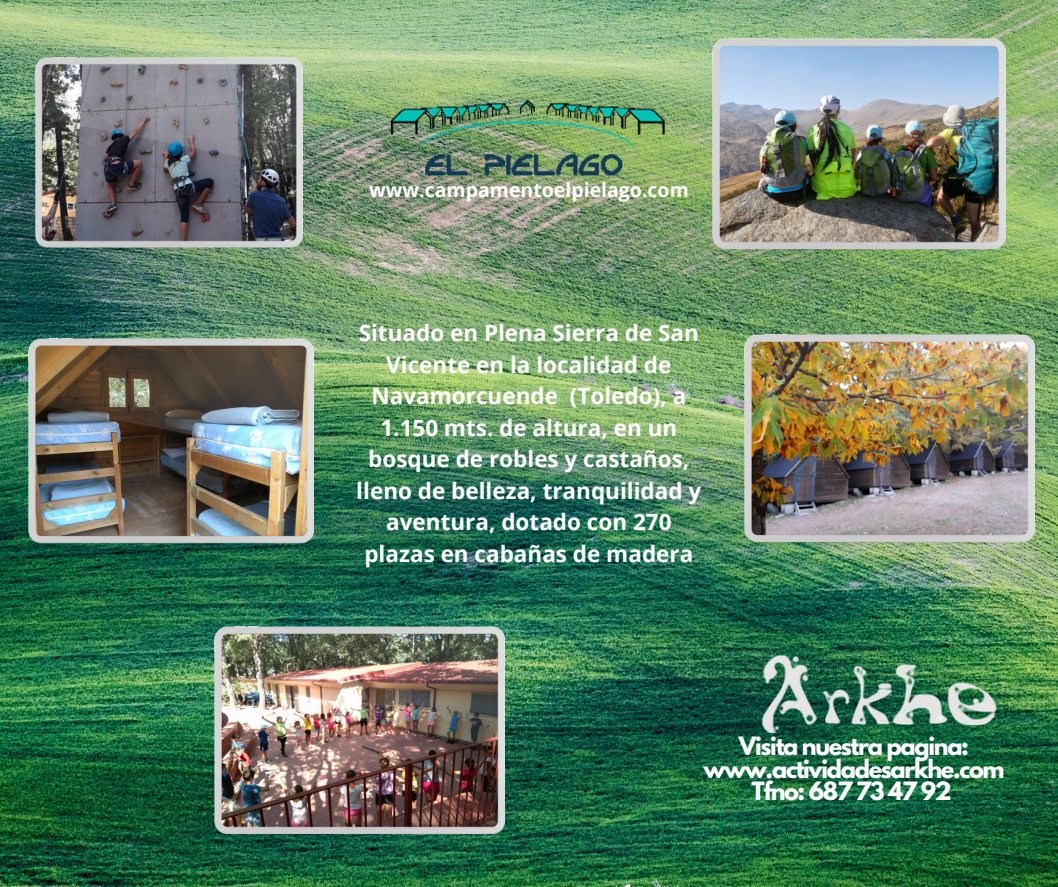
<style>
.page{position:relative;width:1058px;height:887px;background:#fff}
.page>*{position:absolute;margin:0;border:0;box-sizing:border-box;transform-origin:0 0}
.t1{font:700 22.5px/31.5px "Open Sans";color:#fff;text-align:center}
.t2{font:700 22.35px/22.4px "League Spartan";letter-spacing:-.06em;color:#fff;text-align:center}
.t3{font:700 19.5px "Open Sans";color:#fff}
</style>
<div class="page">
<img style="left:0;top:0;width:1058px;height:886px">
<img style="left:744px;top:334px;width:290px;height:211px">
<img style="left:36px;top:57px;width:267px;height:192px">
<img style="left:28px;top:338px;width:286px;height:207px">
<img style="left:712px;top:39px;width:293px;height:212px">
<img style="left:365px;top:89px;width:320px;height:105px">
<img style="left:214px;top:626px;width:290px;height:210px">
<img style="left:760px;top:646px;width:237px;height:86px">
<p class="t3" style="left:369px;top:176px;width:321px">www.campamentoelpielago.com</p>
<p class="t1" style="left:356px;top:316px;width:346px">Situado en Plena Sierra de San<br>Vicente en la localidad de<br>Navamorcuende (Toledo), a<br>1.150 mts. de altura, en un bosque de robles y castaños, lleno de belleza, tranquilidad y aventura, dotado con 270 plazas en cabañas de madera</p>
<p class="t2" style="left:703px;top:737px;width:303px">Visita nuestra pagina: www.actividadesarkhe.com<br>Tfno: 687 73 47 92</p>
</div>
